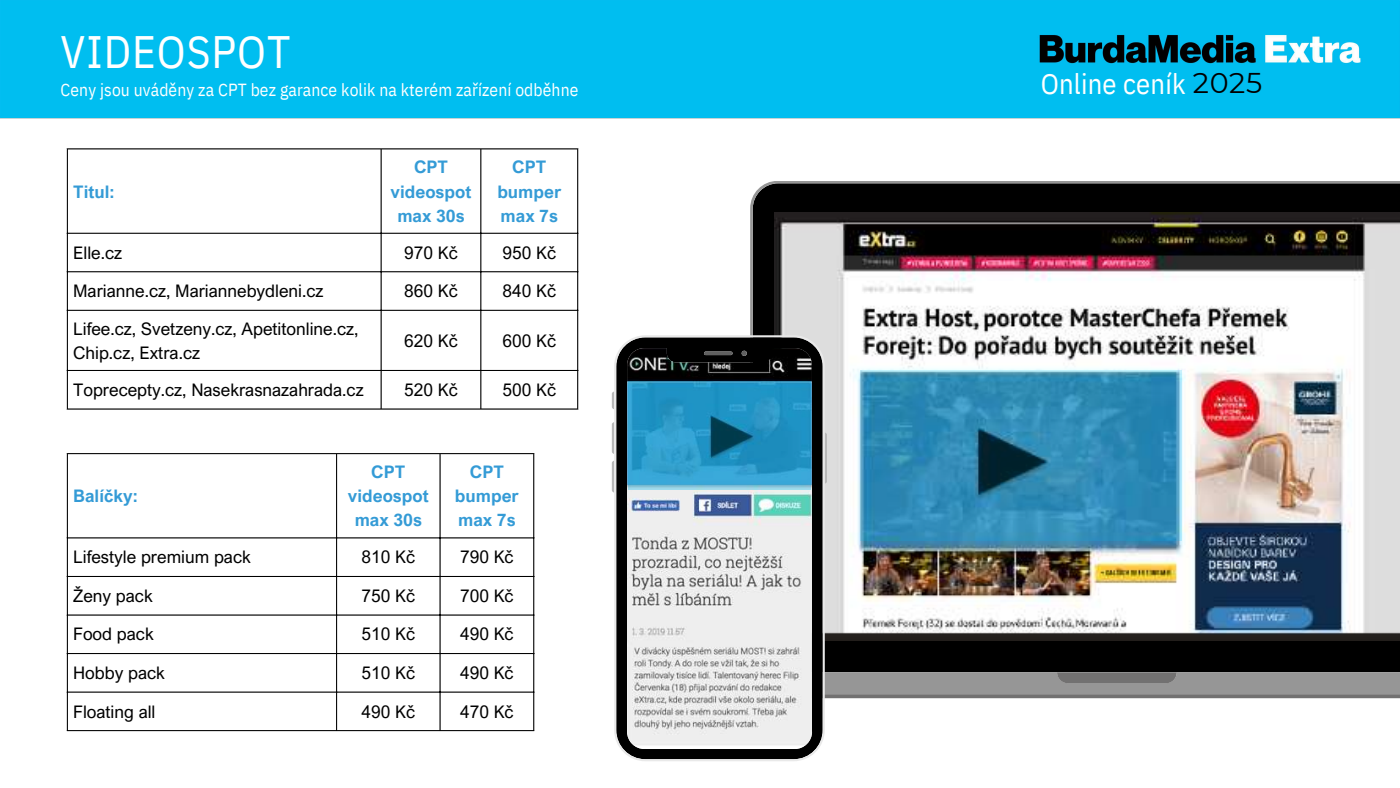
<style>
.page{position:relative;width:1400px;height:788px;background:#fff}
.page>*{position:absolute;margin:0;border:0;box-sizing:border-box;transform-origin:0 0}
.t1{font:45.36px "IBM Plex Sans Cond";letter-spacing:.02em;color:#fff}
.t2{font:28.52px "IBM Plex Sans Cond";letter-spacing:.005em;color:#fff}
.t3{font:17.5px "IBM Plex Sans Cond";letter-spacing:.005em;color:#fff}
.t4{font:17.32px/24.1px "Arial Nova";color:#000}
.t5{font:700 17.32px/24.1px "Arial Nova";color:#349bd6;text-align:center}
.s1{font-family:"Montserrat";color:#000}
</style>
<div class="page">
<div style="left:0;top:0;width:1400px;height:119px;background:#00bef0"></div>
<svg style="left:750px;top:181px;width:650px;height:513px;background:#282828"></svg>
<svg style="left:1057px;top:672px;width:120px;height:11px"></svg>
<svg style="left:825px;top:694px;width:575px;height:4px;background:#787777"></svg>
<img style="left:775px;top:212px;width:625px;height:428px">
<svg style="left:861px;top:370px;width:321px;height:170px;background:#3088b1"></svg>
<svg style="left:612px;top:391px;width:2px;height:18px"></svg>
<svg style="left:612px;top:422px;width:2px;height:32px"></svg>
<svg style="left:612px;top:460px;width:2px;height:32px"></svg>
<svg style="left:825px;top:432px;width:2px;height:51px"></svg>
<svg style="left:614px;top:335px;width:211px;height:426px;background:#a1a4a6"></svg>
<svg style="left:628px;top:381px;width:182px;height:108px;background:#2995c3"></svg>
<hr style="left:67px;top:149px;width:1px;height:259px;background:#000">
<hr style="left:381px;top:149px;width:1px;height:259px;background:#000">
<hr style="left:480px;top:149px;width:1px;height:259px;background:#000">
<hr style="left:577px;top:149px;width:1px;height:259px;background:#000">
<hr style="left:67px;top:148px;width:511px;height:1px;background:#000">
<hr style="left:67px;top:233px;width:511px;height:1px;background:#000">
<hr style="left:67px;top:271px;width:511px;height:1px;background:#000">
<hr style="left:67px;top:310px;width:511px;height:1px;background:#000">
<hr style="left:67px;top:370px;width:511px;height:1px;background:#000">
<hr style="left:67px;top:408px;width:511px;height:1px;background:#000">
<hr style="left:67px;top:454px;width:1px;height:276px;background:#000">
<hr style="left:336px;top:454px;width:1px;height:276px;background:#000">
<hr style="left:439px;top:454px;width:2px;height:276px;background:#000">
<hr style="left:533px;top:454px;width:1px;height:276px;background:#000">
<hr style="left:67px;top:453px;width:467px;height:1px;background:#000">
<hr style="left:67px;top:537px;width:467px;height:1px;background:#000">
<hr style="left:67px;top:576px;width:467px;height:1px;background:#000">
<hr style="left:67px;top:614px;width:467px;height:1px;background:#000">
<hr style="left:67px;top:653px;width:467px;height:1px;background:#000">
<hr style="left:67px;top:691px;width:467px;height:1px;background:#000">
<hr style="left:67px;top:730px;width:467px;height:1px;background:#000">
<h1 class="t1" style="left:61px;top:17px;width:231px">VIDEOSPOT</h1>
<p class="t3" style="left:61px;top:76px;width:519px">Ceny jsou uváděny za CPT bez garance kolik na kterém zařízení odběhne</p>
<p class="t5" style="left:73px;top:179px;width:43px">Titul:</p>
<p class="t5" style="left:391px;top:155px;width:82px">CPT videospot max 30s</p>
<p class="t5" style="left:497px;top:155px;width:65px">CPT bumper max 7s</p>
<p class="t4" style="left:73px;top:240px;width:50px">Elle.cz</p>
<p class="t4" style="left:404px;top:240px;width:55px">970 Kč</p>
<p class="t4" style="left:502px;top:240px;width:55px">950 Kč</p>
<p class="t4" style="left:73px;top:279px;width:252px">Marianne.cz, Mariannebydleni.cz</p>
<p class="t4" style="left:404px;top:279px;width:55px">860 Kč</p>
<p class="t4" style="left:502px;top:279px;width:55px">840 Kč</p>
<p class="t4" style="left:73px;top:316px;width:287px">Lifee.cz, Svetzeny.cz, Apetitonline.cz,<br>Chip.cz, Extra.cz</p>
<p class="t4" style="left:404px;top:328px;width:55px">620 Kč</p>
<p class="t4" style="left:502px;top:328px;width:55px">600 Kč</p>
<p class="t4" style="left:73px;top:377px;width:292px">Toprecepty.cz, Nasekrasnazahrada.cz</p>
<p class="t4" style="left:404px;top:377px;width:55px">520 Kč</p>
<p class="t4" style="left:502px;top:377px;width:55px">500 Kč</p>
<p class="t5" style="left:73px;top:484px;width:66px">Balíčky:</p>
<p class="t5" style="left:348px;top:459px;width:82px">CPT videospot max 30s</p>
<p class="t5" style="left:455px;top:459px;width:65px">CPT bumper max 7s</p>
<p class="t4" style="left:73px;top:545px;width:179px">Lifestyle premium pack</p>
<p class="t4" style="left:361px;top:545px;width:55px">810 Kč</p>
<p class="t4" style="left:460px;top:545px;width:55px">790 Kč</p>
<p class="t4" style="left:73px;top:583px;width:81px">Ženy pack</p>
<p class="t4" style="left:361px;top:583px;width:55px">750 Kč</p>
<p class="t4" style="left:460px;top:583px;width:55px">700 Kč</p>
<p class="t4" style="left:73px;top:622px;width:82px">Food pack</p>
<p class="t4" style="left:361px;top:622px;width:55px">510 Kč</p>
<p class="t4" style="left:460px;top:622px;width:55px">490 Kč</p>
<p class="t4" style="left:73px;top:660px;width:93px">Hobby pack</p>
<p class="t4" style="left:361px;top:660px;width:55px">510 Kč</p>
<p class="t4" style="left:460px;top:660px;width:55px">490 Kč</p>
<p class="t4" style="left:73px;top:699px;width:84px">Floating all</p>
<p class="t4" style="left:361px;top:699px;width:55px">490 Kč</p>
<p class="t4" style="left:460px;top:699px;width:55px">470 Kč</p>
<h2 class="t2" style="left:1041px;top:61px;width:223px">Online ceník <span class="s1">2025</span></h2>
</div>
